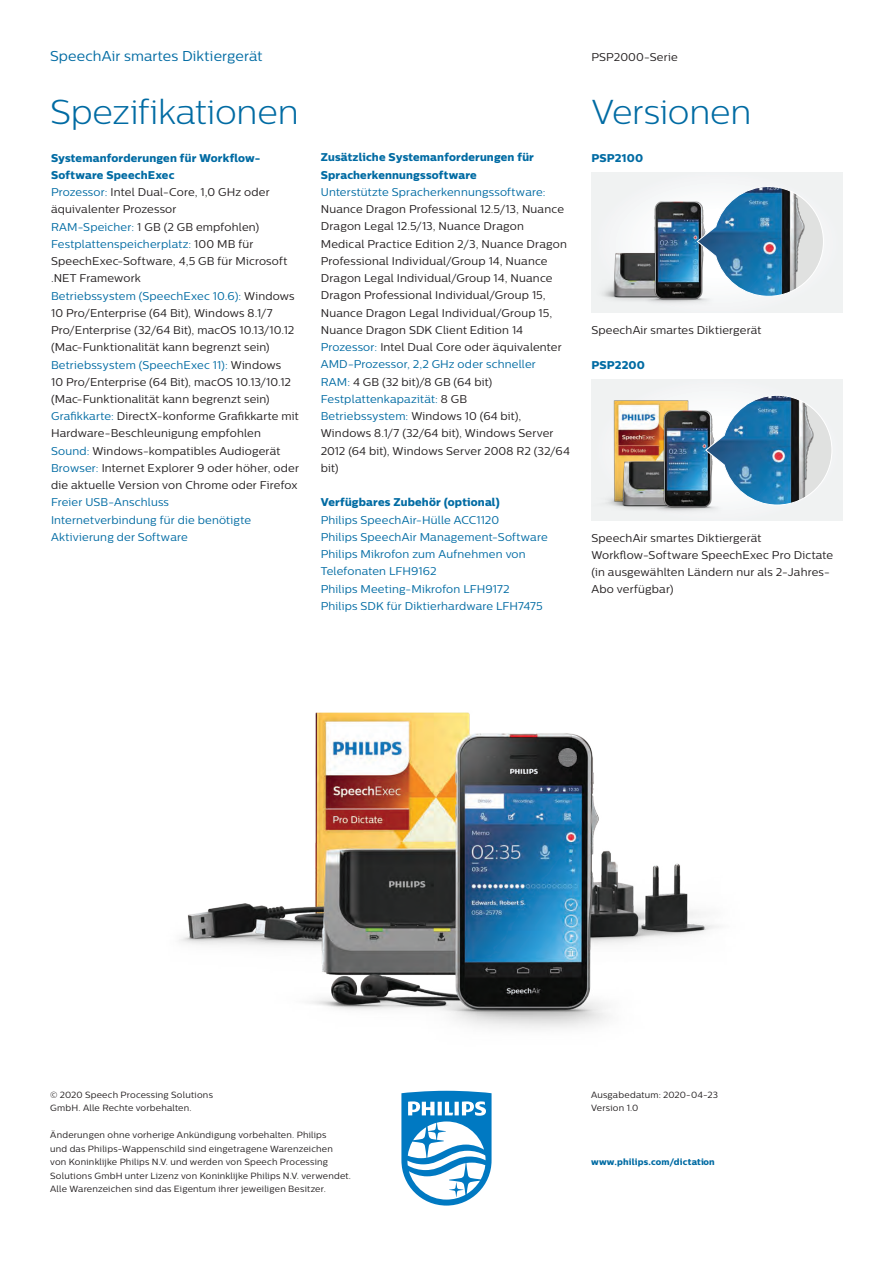
<style>
.page{position:relative;width:893px;height:1263px;background:#fff}
.page>*{position:absolute;margin:0;border:0;box-sizing:border-box;transform-origin:0 0}
.t1{font:300 34.5px "Centrale Sans";letter-spacing:-.005em;color:#006ba3}
.t2{font:14.25px "Centrale Sans";letter-spacing:.01em;color:#006ba3}
.t3{font:11.25px/17.2px "Centrale Sans";letter-spacing:.015em;color:#231f20}
.t4{font:11.25px/17.2px "Centrale Sans";letter-spacing:.015em;color:#006ba3}
.t5{font:11.25px/17.2px "Centrale Sans X Bold";letter-spacing:.015em;color:#006ba3}
.t6{font:9px/13.5px "Centrale Sans";letter-spacing:.02em;color:#231f20}
.t7{font:9px "Centrale Sans X Bold";letter-spacing:.02em;color:#006ba3}
.s1{color:#006ba3}
</style>
<div class="page">
<img style="left:179px;top:712px;width:540px;height:379px">
<svg style="left:401px;top:1091px;width:91px;height:114px"></svg>
<div style="left:591px;top:172px;width:252px;height:141px;background:#f0f2f2"></div>
<img style="left:603px;top:253px;width:29px;height:47px">
<img style="left:632px;top:201px;width:73px;height:102px">
<svg style="left:696px;top:187px;width:128px;height:110px"></svg>
<div style="left:591px;top:380px;width:252px;height:140px;background:#f0f2f2"></div>
<img style="left:613px;top:400px;width:76px;height:26px">
<img style="left:608px;top:426px;width:32px;height:83px">
<img style="left:640px;top:402px;width:74px;height:109px">
<svg style="left:705px;top:395px;width:127px;height:111px"></svg>
<p class="t2" style="left:50px;top:48px;width:214px">SpeechAir smartes Diktiergerät</p>
<p class="t3" style="left:591px;top:48px;width:88px">PSP2000-Serie</p>
<h1 class="t1" style="left:591px;top:92px;width:162px">Versionen</h1>
<p class="t5" style="left:591px;top:149px;width:53px">PSP2100</p>
<h1 class="t1" style="left:50px;top:92px;width:250px">Spezifikationen</h1>
<p class="t5" style="left:321px;top:149px;width:215px">Zusätzliche Systemanforderungen für<br>Spracherkennungssoftware</p>
<p class="t4" style="left:321px;top:183px;width:226px">Unterstützte Spracherkennungssoftware:</p>
<p class="t3" style="left:321px;top:200px;width:251px">Nuance Dragon Professional 12.5/13, Nuance Dragon Legal 12.5/13, Nuance Dragon Medical Practice Edition 2/3, Nuance Dragon Professional Individual/Group 14, Nuance Dragon Legal Individual/Group 14, Nuance Dragon Professional Individual/Group 15, Nuance Dragon Legal Individual/Group 15, Nuance Dragon SDK Client Edition 14<br><span class="s1">Prozessor:</span> Intel Dual Core oder äquivalenter <span class="s1">AMD-Prozessor, 2,2 GHz oder schneller<br>RAM:</span> 4 GB (32 bit)/8 GB (64 bit)<br><span class="s1">Festplattenkapazität:</span> 8 GB<br><span class="s1">Betriebssystem:</span> Windows 10 (64 bit), Windows 8.1/7 (32/64 bit), Windows Server 2012 (64 bit), Windows Server 2008 R2 (32/64 bit)</p>
<p class="t5" style="left:321px;top:494px;width:181px">Verfügbares Zubehör (optional)</p>
<p class="t4" style="left:321px;top:511px;width:228px">Philips SpeechAir-Hülle ACC1120<br>Philips SpeechAir Management-Software Philips Mikrofon zum Aufnehmen von Telefonaten LFH9162<br>Philips Meeting-Mikrofon LFH9172<br>Philips SDK für Diktierhardware LFH7475</p>
<p class="t5" style="left:51px;top:149px;width:211px">Systemanforderungen für Workflow-<br>Software SpeechExec</p>
<p class="t3" style="left:51px;top:183px;width:249px"><span class="s1">Prozessor:</span> Intel Dual-Core, 1,0 GHz oder äquivalenter Prozessor<br><span class="s1">RAM-Speicher:</span> 1 GB (2 GB empfohlen)<br><span class="s1">Festplattenspeicherplatz:</span> 100 MB für SpeechExec-Software, 4,5 GB für Microsoft .NET Framework<br><span class="s1">Betriebssystem (SpeechExec 10.6):</span> Windows 10 Pro/Enterprise (64 Bit), Windows 8.1/7<br>Pro/Enterprise (32/64 Bit), macOS 10.13/10.12 (Mac-Funktionalität kann begrenzt sein)<br><span class="s1">Betriebssystem (SpeechExec 11):</span> Windows<br>10 Pro/Enterprise (64 Bit), macOS 10.13/10.12 (Mac-Funktionalität kann begrenzt sein)<br><span class="s1">Grafikkarte:</span> DirectX-konforme Grafikkarte mit Hardware-Beschleunigung empfohlen <span class="s1">Sound:</span> Windows-kompatibles Audiogerät <span class="s1">Browser:</span> Internet Explorer 9 oder höher, oder die aktuelle Version von Chrome oder Firefox</p>
<p class="t4" style="left:51px;top:494px;width:202px">Freier USB-Anschluss<br>Internetverbindung für die benötigte<br>Aktivierung der Software</p>
<p class="t3" style="left:591px;top:322px;width:172px">SpeechAir smartes Diktiergerät</p>
<p class="t5" style="left:591px;top:356px;width:55px">PSP2200</p>
<p class="t3" style="left:591px;top:529px;width:243px">SpeechAir smartes Diktiergerät Workflow-Software SpeechExec Pro Dictate (in ausgewählten Ländern nur als 2-Jahres-Abo verfügbar)</p>
<p class="t6" style="left:50px;top:1087px;width:164px">© 2020 Speech Processing Solutions<br>GmbH. Alle Rechte vorbehalten.</p>
<p class="t6" style="left:50px;top:1128px;width:302px">Änderungen ohne vorherige Ankündigung vorbehalten. Philips<br>und das Philips-Wappenschild sind eingetragene Warenzeichen von Koninklijke Philips N.V. und werden von Speech Processing Solutions GmbH unter Lizenz von Koninklijke Philips N.V. verwendet.<br>Alle Warenzeichen sind das Eigentum ihrer jeweiligen Besitzer.</p>
<p class="t6" style="left:591px;top:1087px;width:128px">Ausgabedatum: 2020-04-23<br>Version 1.0</p>
<p class="t7" style="left:591px;top:1156px;width:125px">www.philips.com/dictation</p>
</div>
